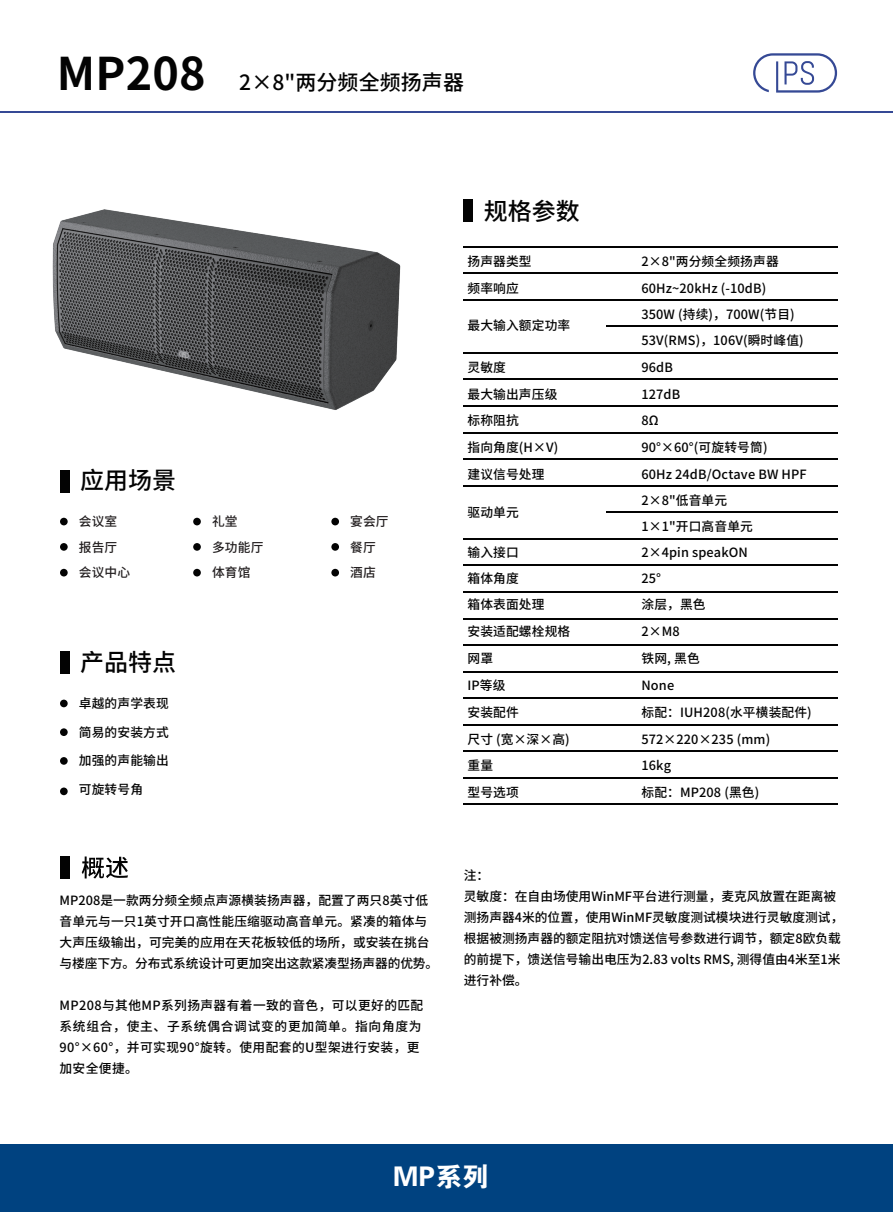
<style>
.page{position:relative;width:893px;height:1212px;background:#fff}
.page>*{position:absolute;margin:0;border:0;box-sizing:border-box;transform-origin:0 0}
.t1{font:27px "FZDHTJW GB1 0";color:#fff}
.t2{font:500 24px "Source Han Sans CN";color:#030303}
.t3{font:500 21px "Source Han Sans CN";letter-spacing:.005em;color:#030303}
.t4{font:500 12.75px/26.4px "Source Han Sans CN";letter-spacing:.01em;color:#030303}
.t5{font:500 12.75px/21px "Source Han Sans CN";letter-spacing:.03em;color:#030303}
.t6{font:500 12.75px/25.5px "Source Han Sans CN";letter-spacing:.01em;color:#231f20}
.s1{font-weight:700;font-size:45px}
</style>
<div class="page">
<div style="left:0;top:1144px;width:893px;height:68px;background:#004280"></div>
<div style="left:464px;top:199px;width:9px;height:22px;background:#030303"></div>
<hr style="left:464px;top:246px;width:374px;height:1px;background:#030303">
<hr style="left:464px;top:273px;width:374px;height:1px;background:#030303">
<hr style="left:464px;top:299px;width:374px;height:1px;background:#030303">
<hr style="left:607px;top:326px;width:231px;height:1px;background:#030303">
<hr style="left:464px;top:352px;width:374px;height:1px;background:#030303">
<hr style="left:464px;top:379px;width:374px;height:1px;background:#030303">
<hr style="left:464px;top:432px;width:374px;height:1px;background:#030303">
<hr style="left:464px;top:405px;width:374px;height:1px;background:#030303">
<hr style="left:464px;top:459px;width:374px;height:1px;background:#030303">
<hr style="left:464px;top:485px;width:374px;height:1px;background:#030303">
<hr style="left:607px;top:512px;width:231px;height:1px;background:#030303">
<hr style="left:464px;top:538px;width:374px;height:1px;background:#030303">
<hr style="left:464px;top:698px;width:374px;height:1px;background:#030303">
<hr style="left:464px;top:565px;width:374px;height:1px;background:#030303">
<hr style="left:464px;top:591px;width:374px;height:1px;background:#030303">
<hr style="left:464px;top:644px;width:374px;height:2px;background:#030303">
<hr style="left:464px;top:618px;width:374px;height:1px;background:#030303">
<hr style="left:464px;top:671px;width:374px;height:1px;background:#030303">
<hr style="left:464px;top:751px;width:374px;height:1px;background:#030303">
<hr style="left:464px;top:724px;width:374px;height:1px;background:#030303">
<hr style="left:464px;top:777px;width:374px;height:1px;background:#030303">
<hr style="left:464px;top:804px;width:374px;height:1px;background:#030303">
<div style="left:60px;top:856px;width:9px;height:23px;background:#030303"></div>
<svg style="left:82px;top:856px;width:46px;height:22px"></svg>
<div style="left:60px;top:470px;width:9px;height:22px;background:#030303"></div>
<div style="left:60px;top:518px;width:8px;height:7px;background:#030303;border-radius:4px"></div>
<div style="left:60px;top:543px;width:8px;height:8px;background:#030303;border-radius:4px"></div>
<div style="left:60px;top:569px;width:8px;height:7px;background:#030303;border-radius:4px"></div>
<div style="left:193px;top:518px;width:8px;height:7px;background:#030303;border-radius:4px"></div>
<div style="left:193px;top:569px;width:8px;height:7px;background:#030303;border-radius:4px"></div>
<div style="left:193px;top:543px;width:8px;height:8px;background:#030303;border-radius:4px"></div>
<div style="left:331px;top:518px;width:8px;height:7px;background:#030303;border-radius:4px"></div>
<div style="left:331px;top:569px;width:8px;height:7px;background:#030303;border-radius:4px"></div>
<div style="left:331px;top:543px;width:8px;height:8px;background:#030303;border-radius:50%"></div>
<div style="left:60px;top:652px;width:9px;height:22px;background:#030303"></div>
<div style="left:60px;top:700px;width:8px;height:7px;background:#030303;border-radius:4px"></div>
<div style="left:60px;top:728px;width:8px;height:8px;background:#030303;border-radius:4px"></div>
<div style="left:60px;top:757px;width:8px;height:8px;background:#030303;border-radius:4px"></div>
<div style="left:60px;top:787px;width:8px;height:8px;background:#030303;border-radius:4px"></div>
<hr style="left:0;top:111px;width:893px;height:2px;background:#354995">
<svg style="left:753px;top:53px;width:84px;height:40px"></svg>
<img style="left:52px;top:209px;width:349px;height:201px">
<h3 class="t3" style="left:57px;top:70px;width:409px"><span class="s1">MP208</span> 2×8"两分频全频扬声器</h3>
<h2 class="t2" style="left:80px;top:467px;width:98px">应用场景</h2>
<p class="t6" style="left:79px;top:509px;width:53px">会议室报告厅会议中心</p>
<p class="t6" style="left:212px;top:509px;width:53px">礼堂<br>多功能厅体育馆</p>
<p class="t6" style="left:350px;top:509px;width:40px">宴会厅餐厅酒店</p>
<h2 class="t2" style="left:80px;top:649px;width:98px">产品特点</h2>
<p class="t4" style="left:79px;top:691px;width:92px">卓越的声学表现</p>
<p class="t4" style="left:79px;top:719px;width:92px">简易的安装方式</p>
<p class="t4" style="left:79px;top:748px;width:92px">加强的声能输出</p>
<p class="t4" style="left:79px;top:776px;width:66px">可旋转号角</p>
<p class="t4" style="left:60px;top:889px;width:380px;line-height:21px">MP208是一款两分频全频点声源横装扬声器，配置了两只8英寸低音单元与一只1英寸开口高性能压缩驱动高音单元。紧凑的箱体与大声压级输出，可完美的应用在天花板较低的场所，或安装在挑台与楼座下方。分布式系统设计可更加突出这款紧凑型扬声器的优势。</p>
<p class="t5" style="left:60px;top:994px;width:365px">MP208与其他MP系列扬声器有着一致的音色，可以更好的匹配系统组合，使主、子系统偶合调试变的更加简单。指向角度为<br>90°×60°，并可实现90°旋转。使用配套的U型架进行安装，更加安全便捷。</p>
<h2 class="t2" style="left:484px;top:198px;width:97px">规格参数</h2>
<p class="t4" style="left:467px;top:248px;width:66px">扬声器类型频率响应</p>
<p class="t4" style="left:641px;top:248px;width:139px">2×8"两分频全频扬声器<br>60Hz~20kHz (-10dB)</p>
<p class="t4" style="left:467px;top:312px;width:104px">最大输入额定功率</p>
<p class="t4" style="left:641px;top:302px;width:164px;line-height:25.5px">350W (持续)，700W(节目)<br>53V(RMS)，106V(瞬时峰值)</p>
<p class="t4" style="left:467px;top:355px;width:92px">灵敏度<br>最大输出声压级标称阻抗<br>指向角度(H×V)</p>
<p class="t4" style="left:641px;top:355px;width:128px">96dB<br>127dB<br>8Ω<br>90°×60°(可旋转号筒)</p>
<p class="t4" style="left:467px;top:461px;width:79px">建议信号处理</p>
<p class="t4" style="left:467px;top:499px;width:53px">驱动单元</p>
<p class="t4" style="left:467px;top:539px;width:104px">输入接口<br>箱体角度<br>箱体表面处理<br>安装适配螺栓规格网罩<br>IP等级<br>安装配件</p>
<p class="t4" style="left:641px;top:461px;width:172px">60Hz 24dB/Octave BW HPF<br>2×8"低音单元<br>1×1"开口高音单元<br>2×4pin speakON<br>25°<br>涂层，黑色<br>2×M8<br>铁网, 黑色<br>None<br>标配：IUH208(水平横装配件)</p>
<p class="t4" style="left:467px;top:726px;width:104px">尺寸 (宽×深×高)</p>
<p class="t4" style="left:641px;top:726px;width:130px">572×220×235 (mm)</p>
<p class="t4" style="left:467px;top:752px;width:27px">重量</p>
<p class="t4" style="left:641px;top:752px;width:31px">16kg</p>
<p class="t4" style="left:467px;top:779px;width:53px">型号选项</p>
<p class="t4" style="left:641px;top:779px;width:119px">标配：MP208 (黑色)</p>
<p class="t4" style="left:464px;top:865px;width:381px;line-height:21px">注：<br>灵敏度：在自由场使用WinMF平台进行测量，麦克风放置在距离被测扬声器4米的位置，使用WinMF灵敏度测试模块进行灵敏度测试，根据被测扬声器的额定阻抗对馈送信号参数进行调节，额定8欧负载的前提下，馈送信号输出电压为2.83 volts RMS, 测得值由4米至1米进行补偿。</p>
<h1 class="t1" style="left:393px;top:1162px;width:98px">MP系列</h1>
</div>
